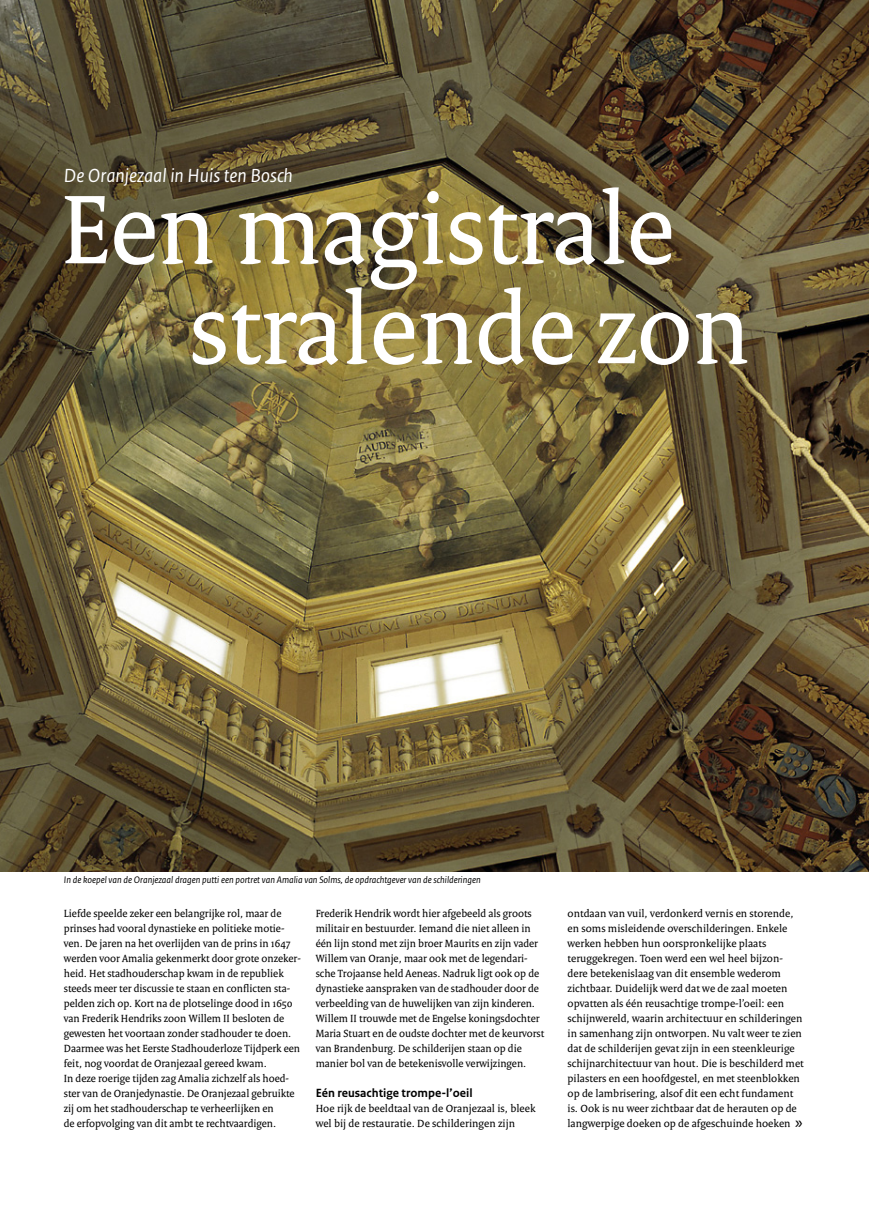
<style>
.page{position:relative;width:869px;height:1205px;background:#fff}
.page>*{position:absolute;margin:0;border:0;box-sizing:border-box;transform-origin:0 0}
.t1{font:105.62px/100px "Rijksoverheid Serif";letter-spacing:-.005em;color:#fff}
.t2{font:italic 20px "Rijksoverheid Sans Text";color:#fff}
.t3{font:16.88px "Rijksoverheid Serif";color:#000}
.t4{font:700 12.5px "Rijksoverheid Sans Text";color:#000}
.t5{font:11.25px/15px "Rijksoverheid Serif";color:#000}
.t6{font:italic 10px "Rijksoverheid Sans Text";color:#000}
</style>
<div class="page">
<img style="left:0;top:0;width:868px;height:872px">
<h2 class="t2" style="left:64px;top:168px;width:230px">De Oranjezaal in Huis ten Bosch</h2>
<h1 class="t1" style="left:189px;top:188px;width:562px;text-indent:-129px">Een magistrale stralende zon</h1>
<p class="t6" style="left:64px;top:876px;width:418px">In de koepel van de Oranjezaal dragen putti een portret van Amalia van Solms, de opdrachtgever van de schilderingen</p>
<p class="t5" style="left:64px;top:906px;width:238px">Liefde speelde zeker een belangrijke rol, maar de prinses had vooral dynastieke en politieke motie&shy;ven. De jaren na het overlijden van de prins in 1647 werden voor Amalia gekenmerkt door grote onzeker&shy;heid. Het stadhouderschap kwam in de republiek steeds meer ter discussie te staan en conflicten sta&shy;pelden zich op. Kort na de plotselinge dood in 1650 van Frederik Hendriks zoon Willem II besloten de gewesten het voortaan zonder stadhouder te doen.<br>Daarmee was het Eerste Stadhouderloze Tijdperk een feit, nog voordat de Oranjezaal gereed kwam.<br>In deze roerige tijden zag Amalia zichzelf als hoed&shy;ster van de Oranjedynastie. De Oranjezaal gebruikte zij om het stadhouderschap te verheerlijken en<br>de erfopvolging van dit ambt te rechtvaardigen.</p>
<p class="t5" style="left:315px;top:906px;width:230px">Frederik Hendrik wordt hier afgebeeld als groots militair en bestuurder. Iemand die niet alleen in één lijn stond met zijn broer Maurits en zijn vader Willem van Oranje, maar ook met de legendari&shy;sche Trojaanse held Aeneas. Nadruk ligt ook op de dynastieke aanspraken van de stadhouder door de verbeelding van de huwelijken van zijn kinderen.<br>Willem II trouwde met de Engelse koningsdochter Maria Stuart en de oudste dochter met de keurvorst van Brandenburg. De schilderijen staan op die manier bol van de betekenisvolle verwijzingen.</p>
<p class="t4" style="left:315px;top:1088px;width:158px">Eén reusachtige trompe-l’oeil</p>
<p class="t5" style="left:315px;top:1101px;width:221px">Hoe rijk de beeldtaal van de Oranjezaal is, bleek wel bij de restauratie. De schilderingen zijn</p>
<p class="t5" style="left:567px;top:906px;width:238px">ontdaan van vuil, verdonkerd vernis en storende, en soms misleidende overschilderingen. Enkele werken hebben hun oorspronkelijke plaats teruggekregen. Toen werd een wel heel bijzon&shy;dere betekenislaag van dit ensemble wederom zichtbaar. Duidelijk werd dat we de zaal moeten opvatten als één reusachtige trompe-l’oeil: een schijnwereld, waarin architectuur en schilderingen in samenhang zijn ontworpen. Nu valt weer te zien dat de schilderijen gevat zijn in een steenkleurige schijnarchitectuur van hout. Die is beschilderd met pilasters en een hoofdgestel, en met steenblokken op de lambrisering, alsof dit een echt fundament is. Ook is nu weer zichtbaar dat de herauten op de langwerpige doeken op de afgeschuinde hoeken</p>
<h3 class="t3" style="left:794px;top:1116px;width:9px">»</h3>
</div>
